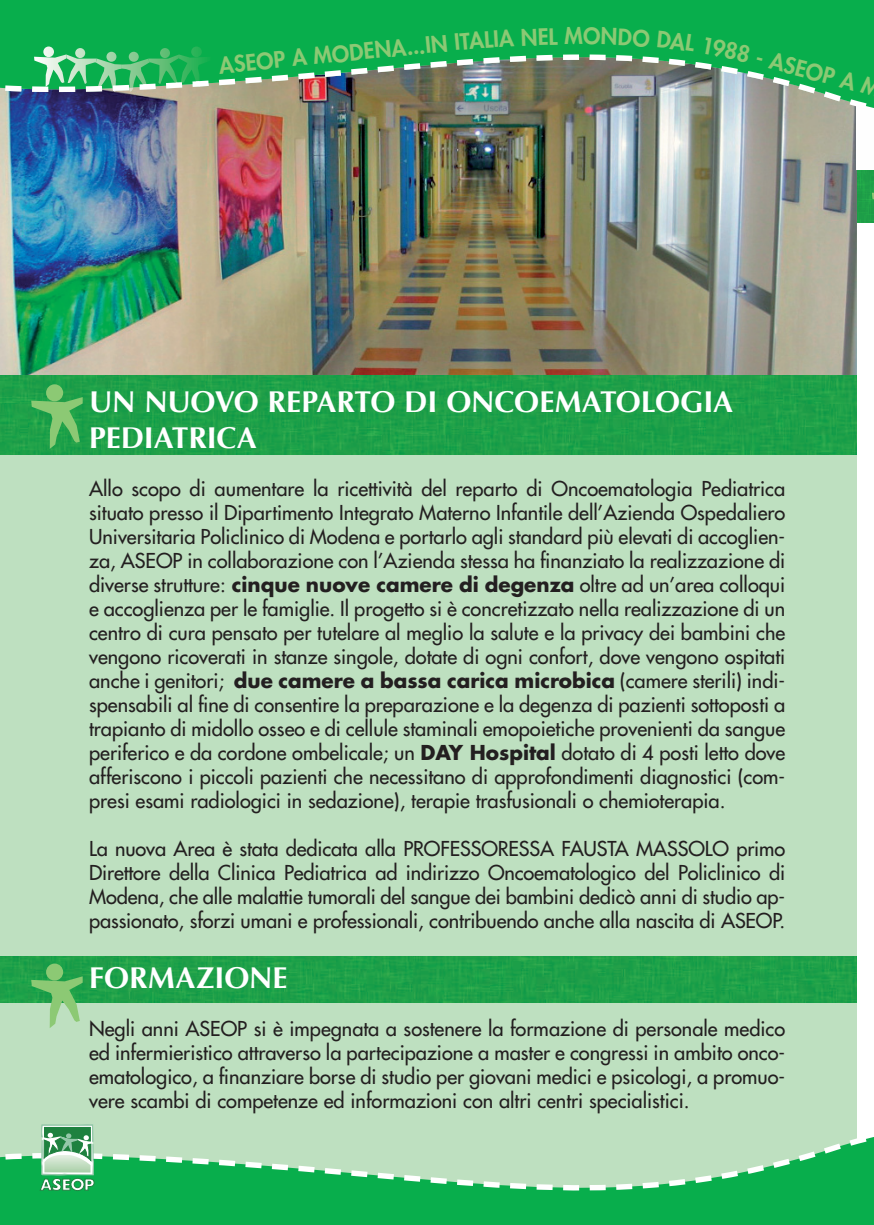
<style>
.page{position:relative;width:874px;height:1225px;background:#fff}
.page>*{position:absolute;margin:0;border:0;box-sizing:border-box;transform-origin:0 0}
.t1{font:700 30px/36px "Optima";letter-spacing:-.005em;color:#fff}
.t2{font:800 22px "Futura Std";color:#8cc974}
.t3{font:500 20px/24px "Futura Std";color:#231f20;text-align:justify}
.s1{font-weight:700}
</style>
<div class="page">
<img style="left:856px;top:170px;width:17px;height:53px">
<svg style="left:871px;top:189px;width:2px;height:34px"></svg>
<div style="left:0;top:0;width:856px;height:1225px;background:#bee0c0"></div>
<img style="left:0;top:154px;width:856px;height:300px">
<img style="left:0;top:956px;width:856px;height:47px">
<div style="left:46px;top:384px;width:17px;height:17px;background:#8cc974;border-radius:50%"></div>
<svg style="left:31px;top:397px;width:52px;height:52px;background:#4ab05a"></svg>
<div style="left:46px;top:963px;width:17px;height:17px;background:#8cc974;border-radius:50%"></div>
<svg style="left:31px;top:976px;width:52px;height:52px"></svg>
<svg style="left:135px;top:1091px;width:738px;height:134px"></svg>
<svg style="left:135px;top:1145px;width:691px;height:74px"></svg>
<svg style="left:817px;top:1097px;width:56px;height:68px"></svg>
<img style="left:0;top:147px;width:856px;height:7px">
<svg style="left:0;top:1124px;width:135px;height:101px"></svg>
<img style="left:0;top:0;width:874px;height:147px">
<p class="t2" style="left:218px;top:56px;width:243px;rotate:-6deg">ASEOP A MODENA...IN I</p>
<p class="t2" style="left:564px;top:26px;width:20px">M</p>
<p class="t2" style="left:727px;top:39px;width:85px;rotate:14deg">88 - ASE</p>
<h1 class="t1" style="left:89px;top:384px;width:645px">UN NUOVO REPARTO DI ONCOEMATOLOGIA<br>PEDIATRICA</h1>
<p class="t3" style="left:89px;top:478px;width:697px">Allo scopo di aumentare la ricettività del reparto di Oncoematologia Pediatrica situato presso il Dipartimento Integrato Materno Infantile dell’Azienda Ospedaliero Universitaria Policlinico di Modena e portarlo agli standard più elevati di accoglien&shy;za, ASEOP in collaborazione con l’Azienda stessa ha finanziato la realizzazione di diverse strutture: <span class="s1">cinque nuove camere di degenza</span> oltre ad un’area colloqui e accoglienza per le famiglie. Il progetto si è concretizzato nella realizzazione di un centro di cura pensato per tutelare al meglio la salute e la privacy dei bambini che vengono ricoverati in stanze singole, dotate di ogni confort, dove vengono ospitati anche i genitori; <span class="s1">due camere a bassa carica microbica</span> (camere sterili) indi&shy;spensabili al fine di consentire la preparazione e la degenza di pazienti sottoposti a trapianto di midollo osseo e di cellule staminali emopoietiche provenienti da sangue periferico e da cordone ombelicale; un <span class="s1">DAY Hospital</span> dotato di 4 posti letto dove afferiscono i piccoli pazienti che necessitano di approfondimenti diagnostici (com&shy;presi esami radiologici in sedazione), terapie trasfusionali o chemioterapia.</p>
<p class="t3" style="left:89px;top:838px;width:697px">La nuova Area è stata dedicata alla PROFESSORESSA FAUSTA MASSOLO primo Direttore della Clinica Pediatrica ad indirizzo Oncoematologico del Policlinico di Modena, che alle malattie tumorali del sangue dei bambini dedicò anni di studio ap&shy;passionato, sforzi umani e professionali, contribuendo anche alla nascita di ASEOP.</p>
<h1 class="t1" style="left:89px;top:960px;width:200px">FORMAZIONE</h1>
<p class="t3" style="left:89px;top:1018px;width:697px">Negli anni ASEOP si è impegnata a sostenere la formazione di personale medico ed infermieristico attraverso la partecipazione a master e congressi in ambito onco&shy;ematologico, a finanziare borse di studio per giovani medici e psicologi, a promuo&shy;vere scambi di competenze ed informazioni con altri centri specialistici.</p>
</div>
